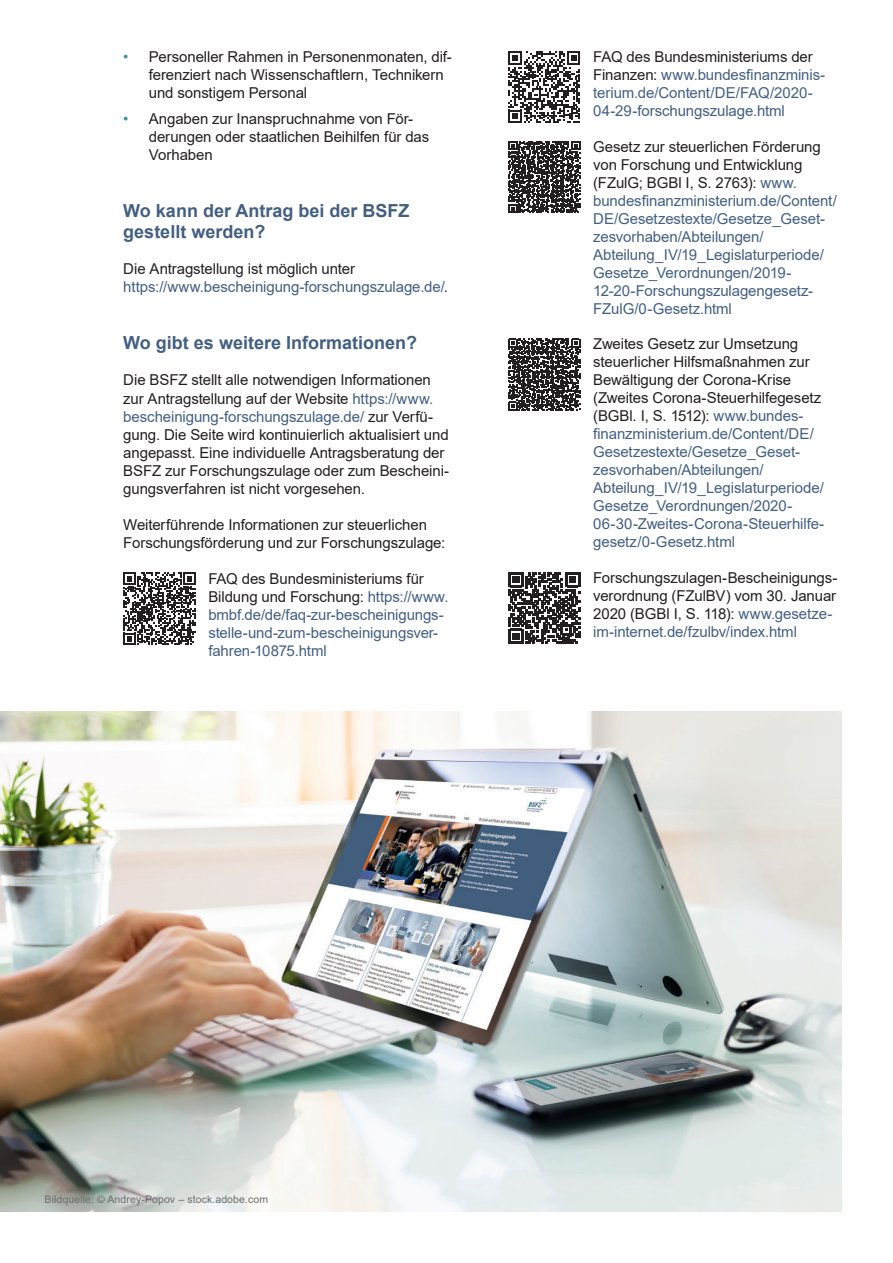
<style>
.page{position:relative;width:893px;height:1263px;background:#fff}
.page>*{position:absolute;margin:0;border:0;box-sizing:border-box;transform-origin:0 0}
.t1{font:700 18px/21px "Arial";color:#435f82}
.t2{font:15px/18px "Arial";letter-spacing:-.005em;color:#435f82}
.t3{font:15px/18px "Arial";letter-spacing:-.005em;color:#231f20}
.t4{font:10.5px "Arial";letter-spacing:.01em;color:#6c6d70}
.s1{color:#3494a0}
.s2{color:#231f20}
.s3{color:#435f82}
</style>
<div class="page">
<svg style="left:123px;top:573px;width:73px;height:72px"></svg>
<svg style="left:508px;top:51px;width:72px;height:72px"></svg>
<svg style="left:508px;top:141px;width:72px;height:72px"></svg>
<svg style="left:508px;top:339px;width:72px;height:71px"></svg>
<svg style="left:508px;top:572px;width:72px;height:72px"></svg>
<img style="left:0;top:711px;width:842px;height:501px">
<p class="t3" style="left:149px;top:48px;width:305px;text-indent:-26px"><span class="s1">•</span> Personeller Rahmen in Personenmonaten, dif&shy;ferenziert nach Wissenschaftlern, Technikern und sonstigem Personal</p>
<p class="t3" style="left:149px;top:110px;width:282px;text-indent:-26px"><span class="s1">•</span> Angaben zur Inanspruchnahme von För&shy;derungen oder staatlichen Beihilfen für das<br>Vorhaben</p>
<p class="t1" style="left:123px;top:201px;width:288px">Wo kann der Antrag bei der BSFZ gestellt werden?</p>
<p class="t2" style="left:123px;top:260px;width:326px"><span class="s2">Die Antragstellung ist möglich unter </span>https://www.bescheinigung-forschungszulage.de/<span class="s2">.</span></p>
<p class="t1" style="left:123px;top:333px;width:295px">Wo gibt es weitere Informationen?</p>
<p class="t3" style="left:123px;top:371px;width:327px">Die BSFZ stellt alle notwendigen Informationen zur Antragstellung auf der Website <span class="s3">https://www. bescheinigung-forschungszulage.de/</span> zur Verfü&shy;gung. Die Seite wird kontinuierlich aktualisiert und angepasst. Eine individuelle Antragsberatung der BSFZ zur Forschungszulage oder zum Bescheini&shy;gungsverfahren ist nicht vorgesehen.</p>
<p class="t3" style="left:123px;top:515px;width:323px">Weiterführende Informationen zur steuerlichen<br>Forschungsförderung und zur Forschungszulage:</p>
<p class="t2" style="left:208px;top:569px;width:242px"><span class="s2">FAQ des Bundesministeriums für Bildung und Forschung:</span> https://www. bmbf.de/de/faq-zur-bescheinigungs&shy;stelle-und-zum-bescheinigungsver&shy;fahren-10875.html</p>
<p class="t2" style="left:593px;top:48px;width:234px"><span class="s2">FAQ des Bundesministeriums der Finanzen:</span> www.bundesfinanzminis&shy;terium.de/Content/DE/FAQ/2020- 04-29-forschungszulage.html</p>
<p class="t2" style="left:593px;top:138px;width:245px"><span class="s2">Gesetz zur steuerlichen Förderung von Forschung und Entwicklung (FZulG; BGBl I, S. 2763):</span> www. bundesfinanzministerium.de/Content/ DE/Gesetzestexte/Gesetze_Geset&shy;zesvorhaben/Abteilungen/ Abteilung_IV/19_Legislaturperiode/ Gesetze_Verordnungen/2019- 12-20-Forschungszulagengesetz-FZulG/0-Gesetz.html</p>
<p class="t2" style="left:593px;top:335px;width:233px"><span class="s2">Zweites Gesetz zur Umsetzung steuerlicher Hilfsmaßnahmen zur Bewältigung der Corona-Krise (Zweites Corona-Steuerhilfegesetz (BGBl. I, S. 1512):</span> www.bundes&shy;finanzministerium.de/Content/DE/ Gesetzestexte/Gesetze_Geset&shy;zesvorhaben/Abteilungen/ Abteilung_IV/19_Legislaturperiode/ Gesetze_Verordnungen/2020- 06-30-Zweites-Corona-Steuerhilfe&shy;gesetz/0-Gesetz.html</p>
<p class="t3" style="left:593px;top:568px;width:246px">Forschungszulagen-Bescheinigungs&shy;verordnung (FZulBV) vom 30. Januar 2020 (BGBl I, S. 118): <span class="s3">www.gesetze&shy;im-internet.de/fzulbv/index.html</span></p>
<p class="t4" style="left:45px;top:1192px;width:225px">Bildquelle: © Andrey-Popov – stock.adobe.com</p>
</div>
